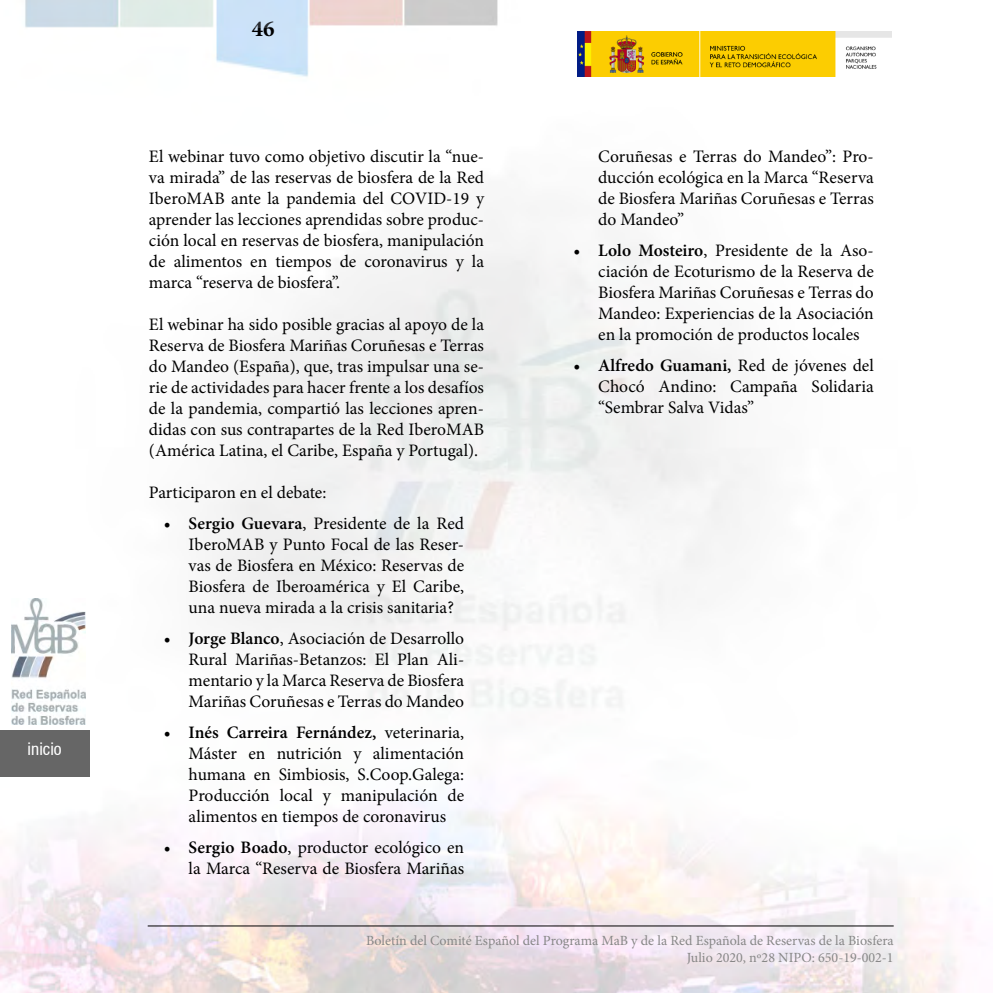
<style>
.page{position:relative;width:993px;height:993px;background:#fff}
.page>*{position:absolute;margin:0;border:0;box-sizing:border-box;transform-origin:0 0}
.t1{font:700 22.75px "Minion Pro";color:#000}
.t2{font:17.5px/21px "Minion Pro";color:#000;text-align:justify}
.t3{font:condensed 17.5px "Helvetica 57";color:#fff}
.t4{font:14px/16.8px "Minion Pro";color:#878787;text-align:right}
.s1{font-weight:600}
</style>
<div class="page">
<img style="left:0;top:0;width:972px;height:992px">
<hr style="left:148px;top:925px;width:745px;height:1px;background:#000">
<div style="left:0;top:729px;width:89px;height:47px;background:#666"></div>
<img style="left:11px;top:598px;width:75px;height:126px">
<img style="left:577px;top:32px;width:314px;height:45px">
<div style="left:217px;top:0;width:91px;height:28px;background:#cce2f7"></div>
<p class="t3" style="left:28px;top:738px;width:36px">inicio</p>
<h1 class="t1" style="left:252px;top:13px;width:24px">46</h1>
<p class="t2" style="left:149px;top:146px;width:336px">El webinar tuvo como objetivo discutir la “nue&shy;va mirada” de las reservas de biosfera de la Red IberoMAB ante la pandemia del COVID-19 y aprender las lecciones aprendidas sobre produc&shy;ción local en reservas de biosfera, manipulación de alimentos en tiempos de coronavirus y la marca “reserva de biosfera”.</p>
<p class="t2" style="left:149px;top:314px;width:336px">El webinar ha sido posible gracias al apoyo de la Reserva de Biosfera Mariñas Coruñesas e Terras do Mandeo (España), que, tras impulsar una se&shy;rie de actividades para hacer frente a los desafíos de la pandemia, compartió las lecciones apren&shy;didas con sus contrapartes de la Red IberoMAB (América Latina, el Caribe, España y Portugal).</p>
<p class="t2" style="left:149px;top:482px;width:179px">Participaron en el debate:</p>
<p class="t2" style="left:188px;top:512px;width:277px;text-indent:-25px"><span class="s1">• Sergio Guevara</span>, Presidente de la Red IberoMAB y Punto Focal de las Reser&shy;vas de Biosfera en México: Reservas de Biosfera de Iberoamérica y El Caribe, una nueva mirada a la crisis sanitaria?</p>
<p class="t2" style="left:188px;top:627px;width:277px;text-indent:-25px"><span class="s1">• Jorge Blanco</span>, Asociación de Desarrollo Rural Mariñas-Betanzos: El Plan Ali&shy;mentario y la Marca Reserva de Biosfera Mariñas Coruñesas e Terras do Mandeo</p>
<p class="t2" style="left:188px;top:721px;width:277px;text-indent:-25px"><span class="s1">• Inés Carreira Fernández,</span> veterinaria, Máster en nutrición y alimentación humana en Simbiosis, S.Coop.Galega:<br>Producción local y manipulación de alimentos en tiempos de coronavirus</p>
<p class="t2" style="left:164px;top:836px;width:302px;text-align:right"><span class="s1">• Sergio Boado</span>, productor ecológico en la Marca “Reserva de Biosfera Mariñas</p>
<p class="t2" style="left:598px;top:146px;width:277px">Coruñesas e Terras do Mandeo”: Pro&shy;ducción ecológica en la Marca “Reserva de Biosfera Mariñas Coruñesas e Terras do Mandeo”</p>
<p class="t2" style="left:598px;top:239px;width:277px;text-indent:-25px"><span class="s1">• Lolo Mosteiro</span>, Presidente de la Aso&shy;ciación de Ecoturismo de la Reserva de Biosfera Mariñas Coruñesas e Terras do Mandeo: Experiencias de la Asociación en la promoción de productos locales</p>
<p class="t2" style="left:598px;top:354px;width:277px;text-indent:-25px"><span class="s1">• Alfredo Guamani,</span> Red de jóvenes del Chocó Andino: Campaña Solidaria “Sembrar Salva Vidas”</p>
<p class="t4" style="left:366px;top:931px;width:529px">Boletín del Comité Español del Programa MaB y de la Red Española de Reservas de la Biosfera<br>Julio 2020, nº28 NIPO: 650-19-002-1</p>
</div>
